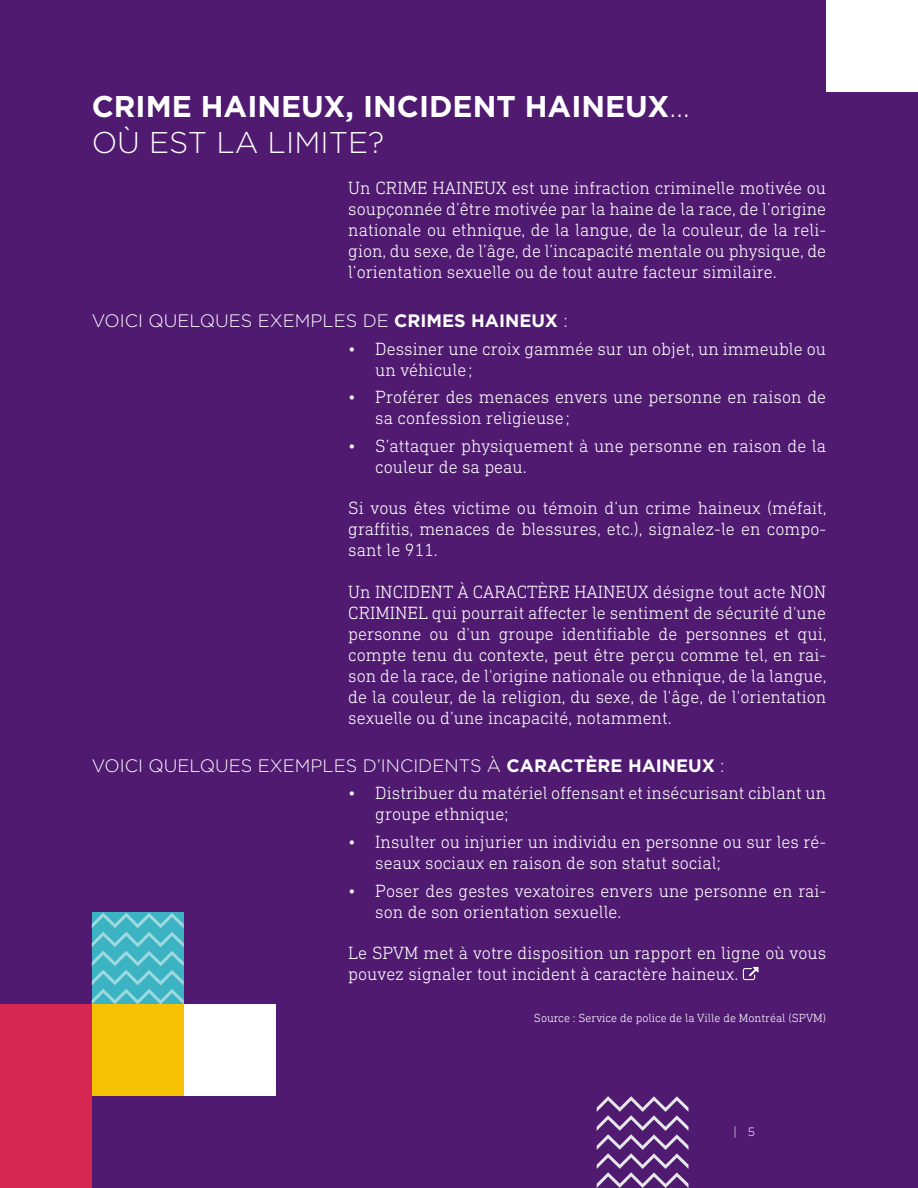
<style>
.page{position:relative;width:918px;height:1188px;background:#4f1a70}
.page>*{position:absolute;margin:0;border:0;box-sizing:border-box;transform-origin:0 0}
.t1{font:700 30px/36px "Gotham";color:#fff}
.t2{font:300 18px/21px "DIN Next Slab Pro";color:#fff}
.t3{font:300 18px "Gotham";color:#fff}
.t4{font:300 12px "DIN Next Slab Pro";color:#fff}
.t5{font:300 12px "Gotham";color:#fff}
.s1{font-weight:300}
.s2{font-weight:700}
</style>
<div class="page">
<svg style="left:743px;top:967px;width:16px;height:13px"></svg>
<div style="left:0;top:1096px;width:92px;height:92px;background:#d62652"></div>
<div style="left:0;top:1004px;width:92px;height:92px;background:#d62652"></div>
<div style="left:92px;top:1004px;width:92px;height:92px;background:#f7c203"></div>
<div style="left:184px;top:1004px;width:91px;height:92px;background:#fff"></div>
<div style="left:826px;top:0;width:92px;height:92px;background:#fff"></div>
<svg style="left:92px;top:913px;width:92px;height:91px;background:#51bbc8"></svg>
<svg style="left:597px;top:1096px;width:92px;height:92px"></svg>
<p class="t1" style="left:92px;top:87px;width:600px">CRIME HAINEUX, INCIDENT HAINEUX<span class="s1">…<br>OÙ EST LA LIMITE?</span></p>
<p class="t2" style="left:348px;top:177px;width:479px;text-align:justify">Un CRIME HAINEUX est une infraction criminelle motivée ou soupçonnée d’être motivée par la haine de la race, de l’origine nationale ou ethnique, de la langue, de la couleur, de la reli&shy;gion, du sexe, de l’âge, de l’incapacité mentale ou physique, de l’orientation sexuelle ou de tout autre facteur similaire.</p>
<p class="t3" style="left:92px;top:311px;width:477px">VOICI QUELQUES EXEMPLES DE <span class="s2">CRIMES HAINEUX</span> :</p>
<p class="t2" style="left:375px;top:338px;width:452px;text-indent:-27px">• Dessiner une croix gammée sur un objet, un immeuble ou un véhicule ;</p>
<p class="t2" style="left:375px;top:387px;width:452px;text-indent:-27px">• Proférer des menaces envers une personne en raison de sa confession religieuse ;</p>
<p class="t2" style="left:375px;top:435px;width:452px;text-indent:-27px">• S’attaquer physiquement à une personne en raison de la couleur de sa peau.</p>
<p class="t2" style="left:348px;top:498px;width:480px;text-align:justify">Si vous êtes victime ou témoin d’un crime haineux (méfait, graffitis, menaces de blessures, etc.), signalez-le en compo&shy;sant le 911.</p>
<p class="t2" style="left:348px;top:581px;width:480px;text-align:justify">Un INCIDENT À CARACTÈRE HAINEUX désigne tout acte NON CRIMINEL qui pourrait affecter le sentiment de sécurité d'une personne ou d'un groupe identifiable de personnes et qui, compte tenu du contexte, peut être perçu comme tel, en rai&shy;son de la race, de l'origine nationale ou ethnique, de la langue, de la couleur, de la religion, du sexe, de l'âge, de l'orientation sexuelle ou d’une incapacité, notamment.</p>
<p class="t3" style="left:92px;top:755px;width:634px">VOICI QUELQUES EXEMPLES D’INCIDENTS À <span class="s2">CARACTÈRE HAINEUX</span> :</p>
<p class="t2" style="left:375px;top:783px;width:452px;text-indent:-27px">• Distribuer du matériel offensant et insécurisant ciblant un groupe ethnique;</p>
<p class="t2" style="left:375px;top:831px;width:452px;text-indent:-27px">• Insulter ou injurier un individu en personne ou sur les ré&shy;seaux sociaux en raison de son statut social;</p>
<p class="t2" style="left:375px;top:880px;width:452px;text-indent:-27px">• Poser des gestes vexatoires envers une personne en rai&shy;son de son orientation sexuelle.</p>
<p class="t2" style="left:348px;top:942px;width:479px">Le SPVM met à votre disposition un rapport en ligne où vous pouvez signaler tout incident à caractère haineux.</p>
<p class="t4" style="left:534px;top:1011px;width:294px">Source : Service de police de la Ville de Montréal (SPVM)</p>
<p class="t5" style="left:734px;top:1125px;width:23px">| 5</p>
</div>
